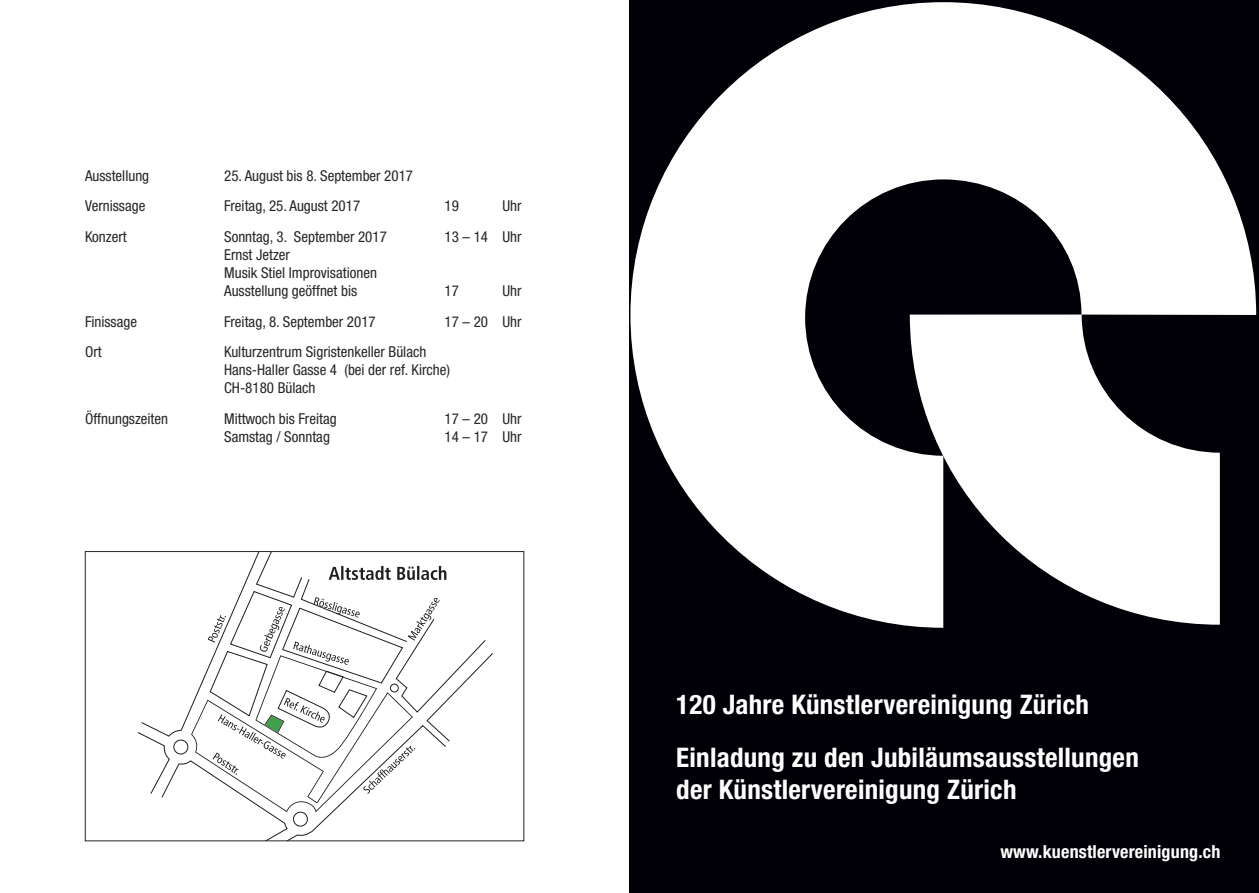
<style>
.page{position:relative;width:1259px;height:893px;background:#fff}
.page>*{position:absolute;margin:0;border:0;box-sizing:border-box;transform-origin:0 0}
.t1{font:700 condensed 27px/52.8px "Helvetica Neue LT Pro";letter-spacing:.01em;color:#fff}
.t2{font:700 condensed 18px "Helvetica Neue LT Pro";letter-spacing:.01em;color:#fff}
.t3{font:condensed 15px/18px "Helvetica Neue LT Pro";color:#272526}
</style>
<div class="page">
<svg style="left:137px;top:553px;width:356px;height:286px"></svg>
<div style="left:85px;top:551px;width:439px;height:290px;border:1px solid #272526"></div>
<div style="left:629px;top:0;width:630px;height:893px;background:#000006"></div>
<svg style="left:630px;top:2px;width:626px;height:626px;fill:#fefefe"></svg>
<svg style="left:909px;top:314px;width:310px;height:311px;fill:#fefefe"></svg>
<p class="t3" style="left:85px;top:168px;width:66px">Ausstellung</p>
<p class="t3" style="left:224px;top:168px;width:190px">25. August bis 8. September 2017</p>
<p class="t3" style="left:85px;top:198px;width:62px">Vernissage</p>
<p class="t3" style="left:224px;top:198px;width:138px">Freitag, 25. August 2017</p>
<p class="t3" style="left:444px;top:198px;width:16px">19</p>
<p class="t3" style="left:502px;top:198px;width:21px">Uhr</p>
<p class="t3" style="left:85px;top:229px;width:43px">Konzert</p>
<p class="t3" style="left:224px;top:229px;width:164px">Sonntag, 3. September 2017</p>
<p class="t3" style="left:444px;top:229px;width:78px">13 – 14 Uhr</p>
<p class="t3" style="left:224px;top:247px;width:154px">Ernst Jetzer<br>Musik Stiel Improvisationen<br>Ausstellung geöffnet bis</p>
<p class="t3" style="left:444px;top:283px;width:16px">17</p>
<p class="t3" style="left:502px;top:283px;width:21px">Uhr</p>
<p class="t3" style="left:85px;top:314px;width:54px">Finissage</p>
<p class="t3" style="left:224px;top:314px;width:153px">Freitag, 8. September 2017</p>
<p class="t3" style="left:444px;top:314px;width:78px">17 – 20 Uhr</p>
<p class="t3" style="left:85px;top:344px;width:18px">Ort</p>
<p class="t3" style="left:224px;top:344px;width:227px">Kulturzentrum Sigristenkeller Bülach<br>Hans-Haller Gasse 4 (bei der ref. Kirche)<br>CH-8180 Bülach</p>
<p class="t3" style="left:85px;top:411px;width:85px">Öffnungszeiten</p>
<p class="t3" style="left:224px;top:411px;width:114px">Mittwoch bis Freitag</p>
<p class="t3" style="left:444px;top:411px;width:78px">17 – 20 Uhr</p>
<p class="t3" style="left:224px;top:429px;width:107px">Samstag / Sonntag</p>
<p class="t3" style="left:444px;top:429px;width:78px">14 – 17 Uhr</p>
<h1 class="t1" style="left:676px;top:681px;width:464px">120 Jahre Künstlervereinigung Zürich<br>Einladung zu den Jubiläumsausstellungen</h1>
<h1 class="t1" style="left:676px;top:766px;width:342px">der Künstlervereinigung Zürich</h1>
<p class="t2" style="left:1000px;top:845px;width:221px">www.kuenstlervereinigung.ch</p>
</div>
